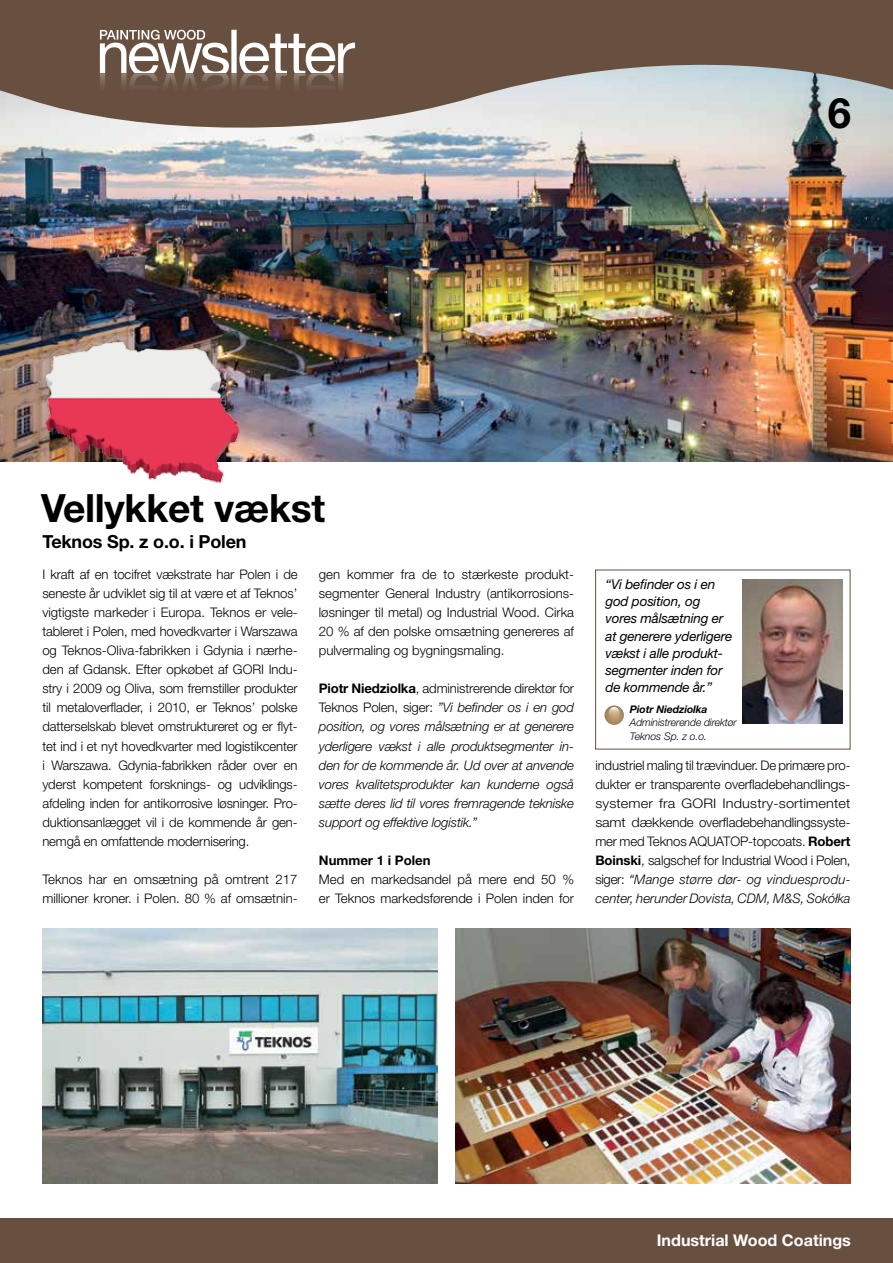
<style>
.page{position:relative;width:893px;height:1263px;background:#fff}
.page>*{position:absolute;margin:0;border:0;box-sizing:border-box;transform-origin:0 0}
.t1{font:700 42px "Helvetica Neue LT Std";color:#000}
.t2{font:700 39px "Helvetica Neue LT Std";letter-spacing:-.01em;color:#000}
.t3{font:700 18px "Helvetica Neue LT Std";letter-spacing:-.01em;color:#000}
.t4{font:700 16.2px "Helvetica Neue LT Std";color:#fff}
.t5{font:italic 13.5px/17.2px "Helvetica Neue LT Std";letter-spacing:-.015em;color:#000}
.t6{font:300 13.2px/19px "Helvetica Neue LT Std";color:#000;text-align:justify}
.t7{font:italic 300 13.2px/19px "Helvetica Neue LT Std";letter-spacing:-.01em;color:#000;text-align:justify}
.t8{font:700 13.2px "Helvetica Neue LT Std";color:#000}
.t9{font:italic 300 10.5px/13.5px "Helvetica Neue LT Std";letter-spacing:-.01em;color:#000}
.t10{font:italic 700 10.5px "Helvetica Neue LT Std";letter-spacing:-.005em;color:#000}
.s1{font-weight:700;font-style:normal}
.s2{font-style:normal}
.s3{font-weight:700}
.s4{font-style:italic}
</style>
<div class="page">
<img style="left:0;top:139px;width:893px;height:322px">
<div style="left:0;top:1219px;width:893px;height:44px;background:#685041"></div>
<svg style="left:0;top:0;width:893px;height:139px;fill:#685041"></svg>
<svg style="left:100px;top:30px;width:255px;height:87px"></svg>
<img style="left:43px;top:929px;width:395px;height:255px">
<img style="left:455px;top:929px;width:395px;height:255px">
<img style="left:43px;top:337px;width:201px;height:147px">
<img style="left:743px;top:580px;width:99px;height:144px">
<svg style="left:604px;top:705px;width:20px;height:20px"></svg>
<svg style="left:609px;top:707px;width:11px;height:13px"></svg>
<h1 class="t1" style="left:828px;top:87px;width:25px">6</h1>
<h2 class="t2" style="left:41px;top:484px;width:286px">Vellykket vækst</h2>
<h3 class="t3" style="left:43px;top:531px;width:206px">Teknos Sp. z o.o. i Polen</h3>
<p class="t6" style="left:42px;top:564px;width:257px">I kraft af en tocifret vækstrate har Polen i de seneste år udviklet sig til at være et af Teknos’ vigtigste markeder i Europa. Teknos er vele&shy;tableret i Polen, med hovedkvarter i Warszawa og Teknos-Oliva-fabrikken i Gdynia i nærhe&shy;den af Gdansk. Efter opkøbet af GORI Indu&shy;stry i 2009 og Oliva, som fremstiller produkter til metaloverflader, i 2010, er Teknos’ polske datterselskab blevet omstruktureret og er flyt&shy;tet ind i et nyt hovedkvarter med logistikcenter i Warszawa. Gdynia-fabrikken råder over en yderst kompetent forsknings- og udviklings&shy;afdeling inden for antikorrosive løsninger. Pro&shy;duktionsanlægget vil i de kommende år gen&shy;nemgå en omfattende modernisering.</p>
<p class="t6" style="left:42px;top:869px;width:257px">Teknos har en omsætning på omtrent 217 millioner kroner. i Polen. 80 % af omsætnin-</p>
<p class="t6" style="left:319px;top:564px;width:257px">gen kommer fra de to stærkeste produkt&shy;segmenter General Industry (antikorrosions&shy;løsninger til metal) og Industrial Wood. Cirka 20 % af den polske omsætning genereres af pulvermaling og bygningsmaling.</p>
<p class="t7" style="left:319px;top:679px;width:257px"><span class="s1">Piotr Niedziolka</span><span class="s2">, administrerende direktør for Teknos Polen, siger:</span> ”Vi befinder os i en god position, og vores målsætning er at generere yderligere vækst i alle produktsegmenter in&shy;den for de kommende år. Ud over at anvende vores kvalitetsprodukter kan kunderne også sætte deres lid til vores fremragende tekniske support og effektive logistik.”</p>
<p class="t8" style="left:319px;top:852px;width:113px">Nummer 1 i Polen</p>
<p class="t6" style="left:319px;top:869px;width:257px">Med en markedsandel på mere end 50 % er Teknos markedsførende i Polen inden for</p>
<p class="t5" style="left:605px;top:575px;width:128px">“Vi befinder os i en god position, og vores målsætning er at generere yderligere vækst i alle produkt&shy;segmenter inden for de kommende år.”</p>
<p class="t10" style="left:630px;top:703px;width:79px">Piotr Niedziolka</p>
<p class="t9" style="left:630px;top:716px;width:108px">Administrerende direktør<br>Teknos Sp. z o.o.</p>
<p class="t6" style="left:595px;top:755px;width:257px">industriel maling til trævinduer. De primære pro&shy;dukter er transparente overfladebehandlings&shy;systemer fra GORI Industry-sortimentet samt dækkende overfladebehandlingssyste&shy;mer med Teknos AQUATOP-topcoats. <span class="s3">Robert Boinski</span>, salgschef for Industrial Wood i Polen, siger: <span class="s4">“Mange større dør- og vinduesprodu&shy;center, herunder Dovista, CDM, M&amp;S, Sokółka</span></p>
<p class="t4" style="left:657px;top:1230px;width:196px">Industrial Wood Coatings</p>
</div>
